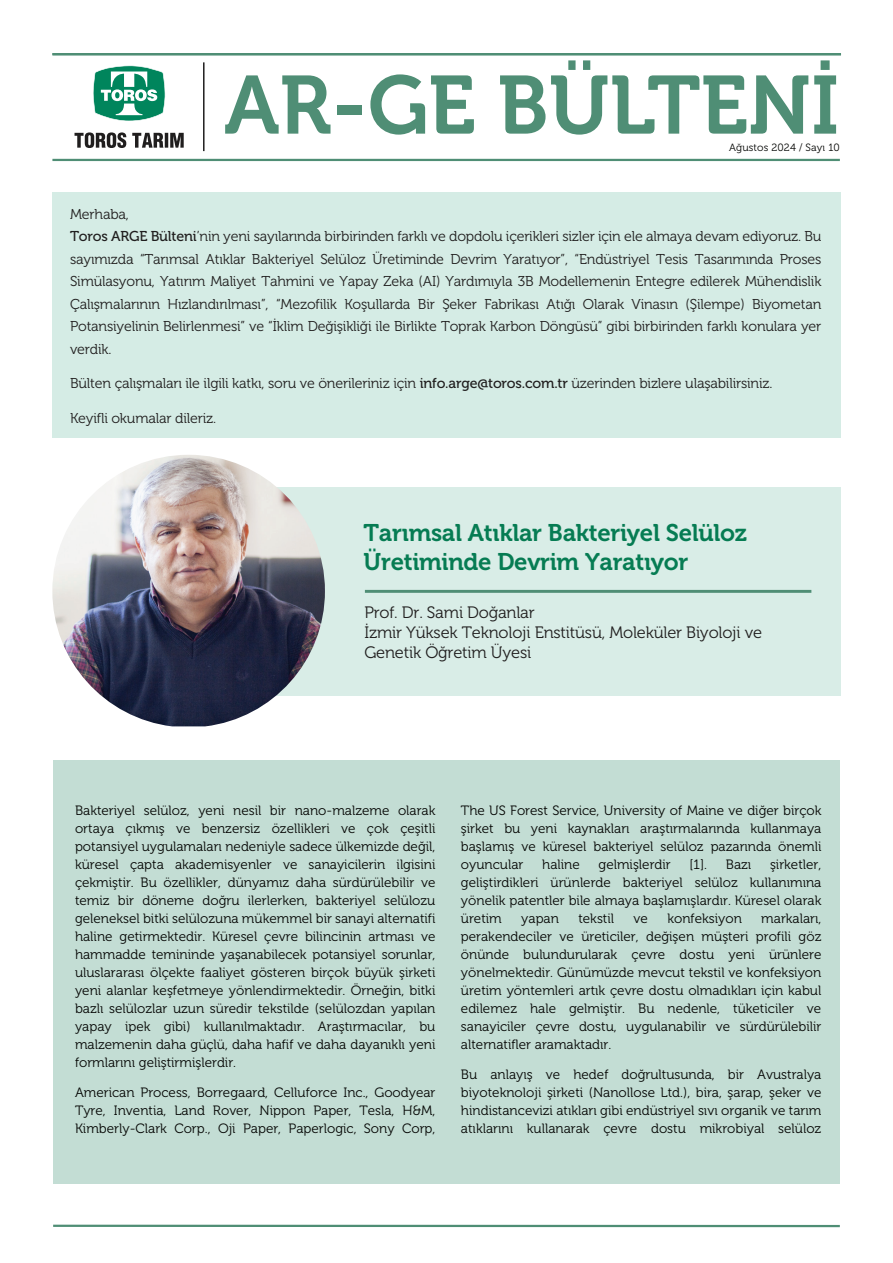
<style>
.page{position:relative;width:893px;height:1263px;background:#fff}
.page>*{position:absolute;margin:0;border:0;box-sizing:border-box;transform-origin:0 0}
.t1{font:24px/28.8px "Museo 700";letter-spacing:-.01em;color:#067c53}
.t2{font:16.5px/19.8px "Museo 300";letter-spacing:-.01em;color:#201e1e}
.t3{font:14.25px/22.5px "Museo 300";letter-spacing:-.01em;color:#201e1e}
.t4{font:13.5px/18px "Museo 300";color:#040503;text-align:justify}
.t5{font:10.5px "Museo 300";letter-spacing:.01em;color:#040503}
.s1{font-family:"Museo 500"}
</style>
<div class="page">
<hr style="left:53px;top:1225px;width:787px;height:2px;background:#4f8e75">
<hr style="left:52px;top:159px;width:788px;height:2px;background:#4f8e75">
<svg style="left:225px;top:75px;width:105px;height:59px"></svg>
<div style="left:337px;top:106px;width:24px;height:9px;background:#4f8e75"></div>
<svg style="left:370px;top:74px;width:55px;height:61px"></svg>
<svg style="left:431px;top:75px;width:43px;height:59px"></svg>
<svg style="left:500px;top:60px;width:308px;height:75px"></svg>
<svg style="left:814px;top:60px;width:22px;height:74px"></svg>
<svg style="left:93px;top:65px;width:73px;height:56px"></svg>
<svg style="left:75px;top:132px;width:109px;height:16px"></svg>
<hr style="left:203px;top:62px;width:2px;height:89px;background:#201e1e">
<hr style="left:52px;top:53px;width:789px;height:2px;background:#4f8e75">
<div style="left:53px;top:760px;width:787px;height:423px;background:#c3ddd4"></div>
<div style="left:266px;top:487px;width:575px;height:208px;background:#d5ece5"></div>
<img style="left:52px;top:455px;width:273px;height:271px">
<div style="left:52px;top:192px;width:789px;height:246px;background:#d5ece5"></div>
<hr style="left:365px;top:590px;width:446px;height:3px;background:#4f8e75">
<p class="t5" style="left:729px;top:142px;width:112px">Ağustos 2024 / Sayı 10</p>
<p class="t3" style="left:70px;top:203px;width:753px">Merhaba,<br><span class="s1">Toros ARGE Bülteni</span>’nin yeni sayılarında birbirinden farklı ve dopdolu içerikleri sizler için ele almaya devam ediyoruz. Bu sayımızda “Tarımsal Atıklar Bakteriyel Selüloz Üretiminde Devrim Yaratıyor”, “Endüstriyel Tesis Tasarımında Proses Simülasyonu, Yatırım Maliyet Tahmini ve Yapay Zeka (AI) Yardımıyla 3B Modellemenin Entegre edilerek Mühendislik Çalışmalarının Hızlandırılması”, “Mezofilik Koşullarda Bir Şeker Fabrikası Atığı Olarak Vinasın (Şilempe) Biyometan Potansiyelinin Belirlenmesi” ve “İklim Değişikliği ile Birlikte Toprak Karbon Döngüsü” gibi birbirinden farklı konulara yer verdik.</p>
<p class="t3" style="left:70px;top:373px;width:704px">Bülten çalışmaları ile ilgili katkı, soru ve önerileriniz için <span class="s1">info.arge@toros.com.tr</span> üzerinden bizlere ulaşabilirsiniz.</p>
<p class="t3" style="left:70px;top:407px;width:148px">Keyifli okumalar dileriz.</p>
<h1 class="t1" style="left:364px;top:519px;width:385px">Tarımsal Atıklar Bakteriyel Selüloz<br>Üretiminde Devrim Yaratıyor</h1>
<p class="t2" style="left:364px;top:603px;width:399px">Prof. Dr. Sami Doğanlar<br>İzmir Yüksek Teknoloji Enstitüsü, Moleküler Biyoloji ve<br>Genetik Öğretim Üyesi</p>
<p class="t4" style="left:75px;top:801px;width:362px">Bakteriyel selüloz, yeni nesil bir nano-malzeme olarak ortaya çıkmış ve benzersiz özellikleri ve çok çeşitli potansiyel uygulamaları nedeniyle sadece ülkemizde değil, küresel çapta akademisyenler ve sanayicilerin ilgisini çekmiştir. Bu özellikler, dünyamız daha sürdürülebilir ve temiz bir döneme doğru ilerlerken, bakteriyel selülozu geleneksel bitki selülozuna mükemmel bir sanayi alternatifi haline getirmektedir. Küresel çevre bilincinin artması ve hammadde temininde yaşanabilecek potansiyel sorunlar, uluslararası ölçekte faaliyet gösteren birçok büyük şirketi yeni alanlar keşfetmeye yönlendirmektedir. Örneğin, bitki bazlı selülozlar uzun süredir tekstilde (selülozdan yapılan yapay ipek gibi) kullanılmaktadır. Araştırmacılar, bu malzemenin daha güçlü, daha hafif ve daha dayanıklı yeni formlarını geliştirmişlerdir.</p>
<p class="t4" style="left:75px;top:1083px;width:362px">American Process, Borregaard, Celluforce Inc., Goodyear Tyre, Inventia, Land Rover, Nippon Paper, Tesla, H&amp;M, Kimberly-Clark Corp., Oji Paper, Paperlogic, Sony Corp,</p>
<p class="t4" style="left:461px;top:801px;width:362px">The US Forest Service, University of Maine ve diğer birçok şirket bu yeni kaynakları araştırmalarında kullanmaya başlamış ve küresel bakteriyel selüloz pazarında önemli oyuncular</p>
<p class="t4" style="left:542px;top:855px;width:39px">haline</p>
<p class="t4" style="left:599px;top:855px;width:74px">gelmişlerdir</p>
<p class="t4" style="left:689px;top:855px;width:19px">[1].</p>
<p class="t4" style="left:726px;top:855px;width:27px">Bazı</p>
<p class="t4" style="left:461px;top:855px;width:362px;text-indent:309px">şirketler, geliştirdikleri ürünlerde bakteriyel selüloz kullanımına yönelik patentler bile almaya başlamışlardır. Küresel olarak üretim</p>
<p class="t4" style="left:521px;top:909px;width:39px">yapan</p>
<p class="t4" style="left:578px;top:909px;width:37px">tekstil</p>
<p class="t4" style="left:634px;top:909px;width:16px">ve</p>
<p class="t4" style="left:667px;top:909px;width:76px">konfeksiyon</p>
<p class="t4" style="left:461px;top:909px;width:362px;text-indent:300px">markaları, perakendeciler ve üreticiler, değişen müşteri profili göz önünde bulundurularak çevre dostu yeni ürünlere yönelmektedir. Günümüzde mevcut tekstil ve konfeksiyon üretim yöntemleri artık çevre dostu olmadıkları için kabul edilemez hale gelmiştir. Bu nedenle, tüketiciler ve sanayiciler çevre dostu, uygulanabilir ve sürdürülebilir alternatifler aramaktadır.</p>
<p class="t4" style="left:461px;top:1065px;width:362px">Bu anlayış ve hedef doğrultusunda, bir Avustralya biyoteknoloji şirketi (Nanollose Ltd.), bira, şarap, şeker ve hindistancevizi atıkları gibi endüstriyel sıvı organik ve tarım atıklarını kullanarak çevre dostu mikrobiyal selüloz</p>
</div>
